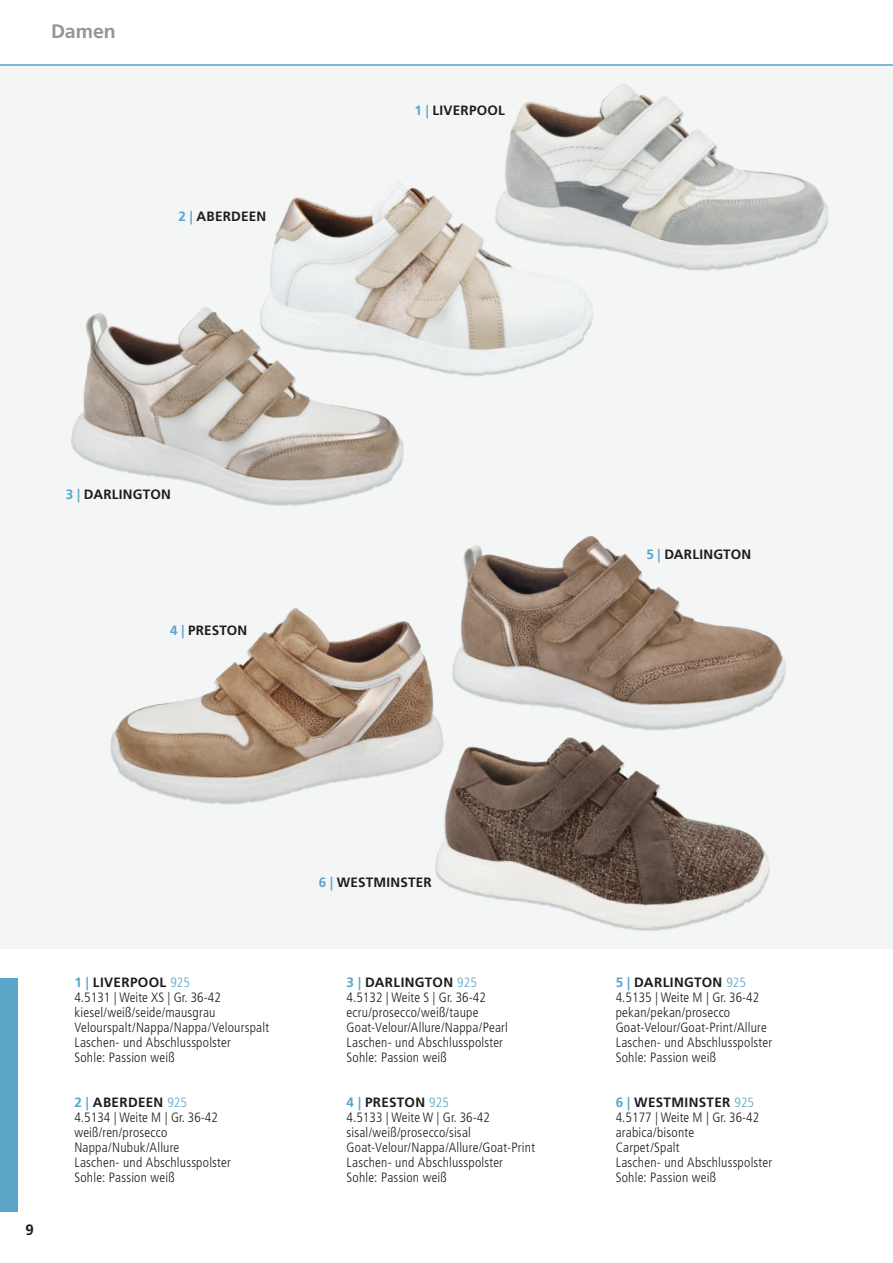
<style>
.page{position:relative;width:893px;height:1263px;background:#fff}
.page>*{position:absolute;margin:0;border:0;box-sizing:border-box;transform-origin:0 0}
.t1{font:700 19.5px "Frutiger LT Pro";color:#8f979c}
.t2{font:700 15px "Frutiger LT Pro";color:#1d1d1b}
.t3{font:300 condensed 13.5px/15px "Frutiger LT Pro";letter-spacing:.015em;color:#1d1d1b}
.t4{font:700 13.5px "Frutiger LT Pro";letter-spacing:.02em;color:#1d1d1b}
.t5{font:300 condensed 13.5px "Frutiger LT";letter-spacing:.005em;color:#1d1d1b}
.s1{color:#5ba5c9}
.s2{font-family:"Frutiger LT";font-weight:300;font-stretch:condensed;color:#5ba5c9}
</style>
<div class="page">
<div style="left:0;top:64px;width:893px;height:884px;background:#f4f6f6"></div>
<hr style="left:0;top:64px;width:893px;height:2px;background:#5ba5c9">
<div style="left:0;top:978px;width:17px;height:234px;background:#5ba5c9"></div>
<img style="left:266px;top:181px;width:327px;height:195px">
<img style="left:452px;top:536px;width:334px;height:195px">
<img style="left:494px;top:84px;width:335px;height:188px">
<img style="left:71px;top:298px;width:341px;height:208px">
<img style="left:110px;top:608px;width:332px;height:197px">
<img style="left:434px;top:731px;width:336px;height:200px">
<h1 class="t1" style="left:51px;top:19px;width:66px">Damen</h1>
<p class="t4" style="left:179px;top:208px;width:89px"><span class="s1">2 |</span> ABERDEEN</p>
<p class="t4" style="left:415px;top:103px;width:92px"><span class="s1">1 |</span> LIVERPOOL</p>
<p class="t4" style="left:66px;top:486px;width:106px"><span class="s1">3 |</span> DARLINGTON</p>
<p class="t4" style="left:170px;top:623px;width:79px"><span class="s1">4 |</span> PRESTON</p>
<p class="t4" style="left:646px;top:546px;width:106px"><span class="s1">5 |</span> DARLINGTON</p>
<p class="t2" style="left:26px;top:1220px;width:10px">9</p>
<p class="t4" style="left:74px;top:974px;width:117px"><span class="s1">1 |</span> LIVERPOOL <span class="s2">925</span></p>
<p class="t5" style="left:74px;top:989px;width:148px">4.5131 | Weite XS | Gr. 36-42</p>
<p class="t3" style="left:74px;top:1005px;width:196px">kiesel/weiß/seide/mausgrau<br>Velourspalt/Nappa/Nappa/Velourspalt<br>Laschen- und Abschlusspolster<br>Sohle: Passion weiß</p>
<p class="t4" style="left:74px;top:1094px;width:114px"><span class="s1">2 |</span> ABERDEEN <span class="s2">925</span></p>
<p class="t5" style="left:74px;top:1109px;width:145px">4.5134 | Weite M | Gr. 36-42</p>
<p class="t3" style="left:74px;top:1125px;width:158px">weiß/ren/prosecco<br>Nappa/Nubuk/Allure<br>Laschen- und Abschlusspolster<br>Sohle: Passion weiß</p>
<p class="t4" style="left:319px;top:874px;width:114px"><span class="s1">6 |</span> WESTMINSTER</p>
<p class="t4" style="left:347px;top:974px;width:132px"><span class="s1">3 |</span> DARLINGTON <span class="s2">925</span></p>
<p class="t5" style="left:347px;top:989px;width:141px">4.5132 | Weite S | Gr. 36-42</p>
<p class="t3" style="left:347px;top:1005px;width:163px">ecru/prosecco/weiß/taupe<br>Goat-Velour/Allure/Nappa/Pearl<br>Laschen- und Abschlusspolster<br>Sohle: Passion weiß</p>
<p class="t4" style="left:347px;top:1094px;width:104px"><span class="s1">4 |</span> PRESTON <span class="s2">925</span></p>
<p class="t5" style="left:347px;top:1109px;width:145px">4.5133 | Weite W | Gr. 36-42</p>
<p class="t3" style="left:347px;top:1125px;width:190px">sisal/weiß/prosecco/sisal<br>Goat-Velour/Nappa/Allure/Goat-Print<br>Laschen- und Abschlusspolster<br>Sohle: Passion weiß</p>
<p class="t4" style="left:616px;top:974px;width:132px"><span class="s1">5 |</span> DARLINGTON <span class="s2">925</span></p>
<p class="t5" style="left:616px;top:989px;width:145px">4.5135 | Weite M | Gr. 36-42</p>
<p class="t3" style="left:616px;top:1005px;width:158px">pekan/pekan/prosecco<br>Goat-Velour/Goat-Print/Allure<br>Laschen- und Abschlusspolster<br>Sohle: Passion weiß</p>
<p class="t4" style="left:616px;top:1094px;width:140px"><span class="s1">6 |</span> WESTMINSTER <span class="s2">925</span></p>
<p class="t5" style="left:616px;top:1109px;width:145px">4.5177 | Weite M | Gr. 36-42</p>
<p class="t3" style="left:616px;top:1125px;width:158px">arabica/bisonte<br>Carpet/Spalt<br>Laschen- und Abschlusspolster<br>Sohle: Passion weiß</p>
</div>
